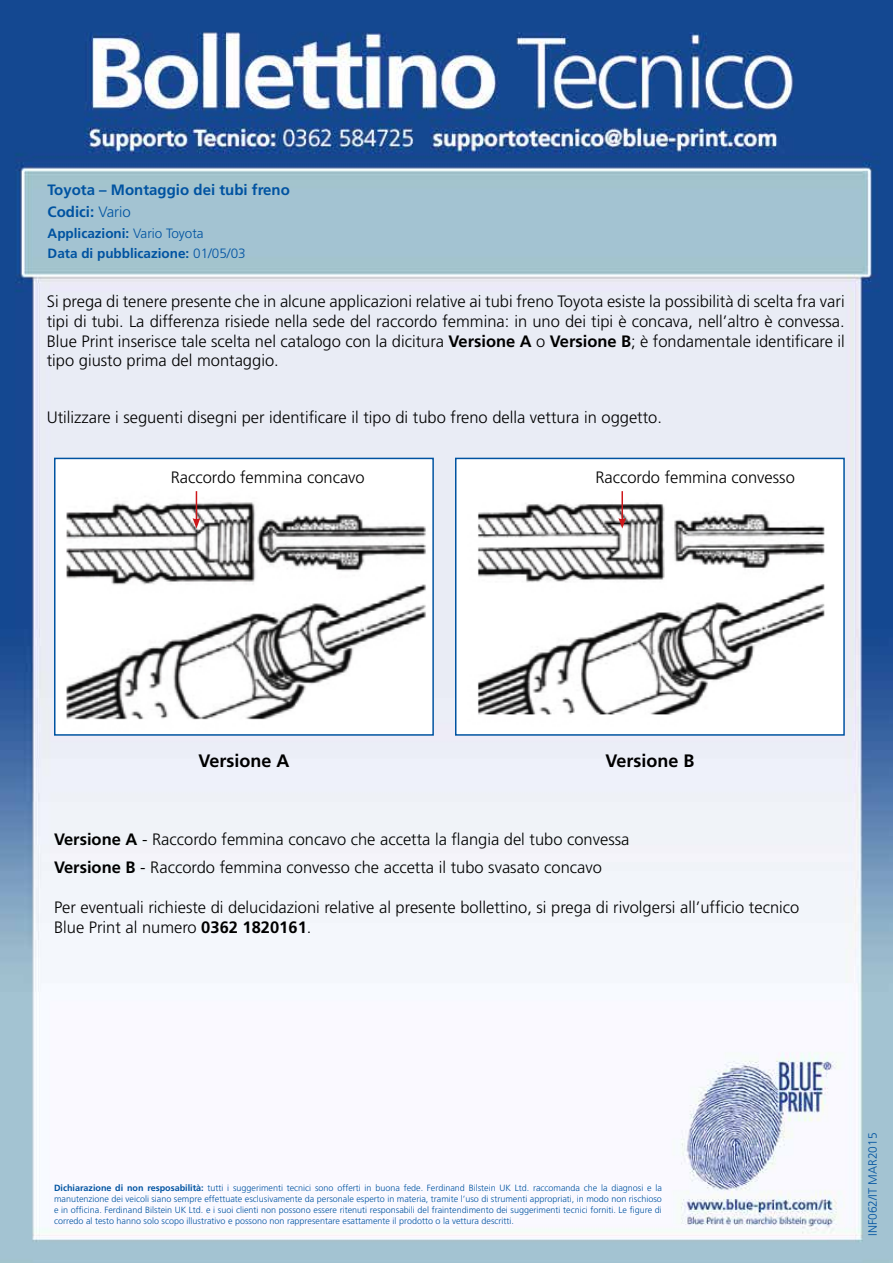
<style>
.page{position:relative;width:893px;height:1263px;background:#fff}
.page>*{position:absolute;margin:0;border:0;box-sizing:border-box;transform-origin:0 0}
.t1{font:700 18px "Frutiger";color:#000}
.t2{font:300 16.5px/19.8px "Frutiger";color:#000}
.t3{font:700 15px/22.2px "Frutiger";color:#0053a1}
.t4{font:700 13.5px/20.4px "Frutiger";color:#0053a1}
.t5{font:300 12px "Frutiger";color:#0053a1}
.t6{font:300 9px/10.8px "Frutiger CE";color:#0053a1;text-align:justify}
.s1{font-weight:300}
.s2{font-weight:700}
.s3{font-family:"Frutiger";font-weight:700}
</style>
<div class="page">
<img style="left:0;top:0;width:893px;height:1263px">
<img style="left:57px;top:461px;width:374px;height:272px">
<div style="left:54px;top:458px;width:380px;height:278px;border:2px solid #0053a1"></div>
<img style="left:458px;top:461px;width:381px;height:272px">
<div style="left:455px;top:458px;width:390px;height:278px;border:2px solid #0053a1"></div>
<svg style="left:193px;top:491px;width:7px;height:38px"></svg>
<hr style="left:621px;top:491px;width:2px;height:29px;background:#cd171a">
<svg style="left:618px;top:518px;width:8px;height:11px"></svg>
<p class="t3" style="left:48px;top:179px;width:244px">Toyota – Montaggio dei tubi freno<br>Codici: <span class="s1">Vario</span></p>
<p class="t4" style="left:48px;top:223px;width:200px">Applicazioni: <span class="s1">Vario Toyota<br></span>Data di pubblicazione: <span class="s1">01/05/03</span></p>
<p class="t2" style="left:47px;top:291px;width:799px;text-align:justify">Si prega di tenere presente che in alcune applicazioni relative ai tubi freno Toyota esiste la possibilità di scelta fra vari tipi di tubi. La differenza risiede nella sede del raccordo femmina: in uno dei tipi è concava, nell’altro è convessa.<br>Blue Print inserisce tale scelta nel catalogo con la dicitura <span class="s2">Versione A</span> o <span class="s2">Versione B</span>; è fondamentale identificare il tipo giusto prima del montaggio.</p>
<p class="t2" style="left:47px;top:407px;width:617px">Utilizzare i seguenti disegni per identificare il tipo di tubo freno della vettura in oggetto.</p>
<p class="t2" style="left:171px;top:467px;width:196px">Raccordo femmina concavo</p>
<p class="t2" style="left:595px;top:467px;width:201px">Raccordo femmina convesso</p>
<p class="t1" style="left:198px;top:750px;width:93px">Versione A</p>
<p class="t1" style="left:605px;top:750px;width:91px">Versione B</p>
<p class="t2" style="left:54px;top:825px;width:577px;line-height:28.3px"><span class="s2">Versione A</span> - Raccordo femmina concavo che accetta la flangia del tubo convessa<br><span class="s2">Versione B</span> - Raccordo femmina convesso che accetta il tubo svasato concavo</p>
<p class="t2" style="left:54px;top:897px;width:747px">Per eventuali richieste di delucidazioni relative al presente bollettino, si prega di rivolgersi all’ufficio tecnico<br>Blue Print al numero <span class="s2">0362 1820161</span>.</p>
<p class="t6" style="left:54px;top:1183px;width:609px"><span class="s3">Dichiarazione di non resposabilità:</span> tutti i suggerimenti tecnici sono offerti in buona fede. Ferdinand Bilstein UK Ltd. raccomanda che la diagnosi e la manutenzione dei veicoli siano sempre effettuate esclusivamente da personale esperto in materia, tramite l’uso di strumenti appropriati, in modo non rischioso e in officina. Ferdinand Bilstein UK Ltd. e i suoi clienti non possono essere ritenuti responsabili del fraintendimento dei suggerimenti tecnici forniti. Le figure di corredo al testo hanno solo scopo illustrativo e possono non rappresentare esattamente il prodotto o la vettura descritti.</p>
<p class="t5" style="left:866px;top:1236px;width:105px;rotate:-90deg">INF062/IT MAR2015</p>
</div>
